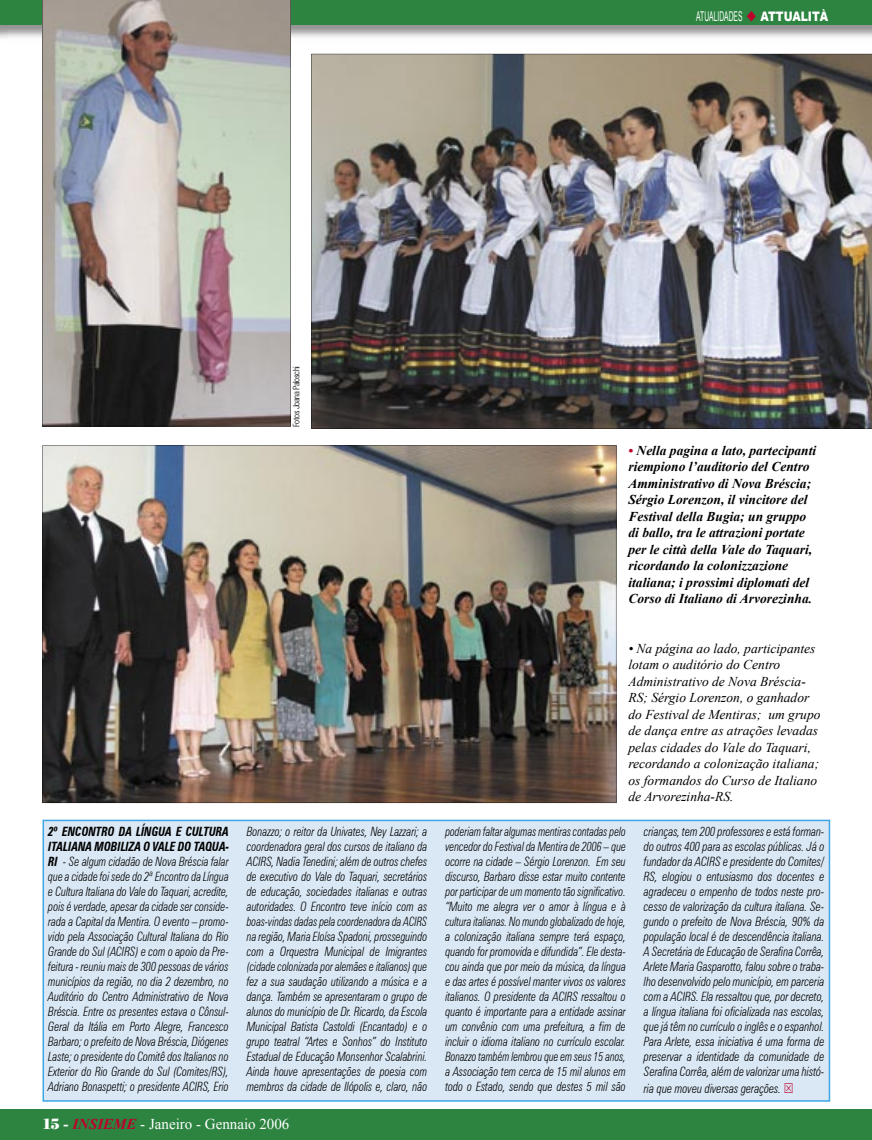
<style>
.page{position:relative;width:872px;height:1140px;background:#fff}
.page>*{position:absolute;margin:0;border:0;box-sizing:border-box;transform-origin:0 0}
.t1{font:15px "Times New Roman";color:#fff}
.t2{font:italic 700 13.5px/16.5px "Times New Roman";color:#000}
.t3{font:italic 13.5px/16.5px "Times New Roman";color:#000}
.t4{font:13.5px "Arial";color:#fff;scale:.5 1}
.t5{font:italic 300 condensed 12.9px/15px "Zurich BT";color:#000;text-align:justify;scale:.88 1}
.t6{font:italic 300 condensed 12.9px/15px "Zurich BT";color:#000;text-align:justify;scale:.84 1}
.t7{font:italic 300 condensed 12.9px/15px "Zurich BT";color:#000;text-align:justify;scale:.89 1}
.t8{font:italic 300 condensed 12.9px "Zurich BT";color:#000;scale:.9 1}
.t9{font:300 condensed 9px "Zurich BT";letter-spacing:-.04em;color:#000}
.s1{color:#bd002b}
.s2{font-weight:900;font-size:13.05px}
.s3{font-weight:700}
.s4{font-family:"Poster"}
.s5{font-weight:700;font-style:italic}
.s6{font-weight:700;font-style:italic;color:#bd002b}
</style>
<div class="page">
<div style="left:43px;top:819px;width:787px;height:282px;background:#dae8f5"></div>
<img style="left:311px;top:54px;width:561px;height:374px">
<img style="left:43px;top:445px;width:573px;height:358px">
<div style="left:0;top:1109px;width:872px;height:31px;background:#2c8440"></div>
<img style="left:0;top:24px;width:872px;height:14px">
<div style="left:0;top:0;width:872px;height:24px;background:#2c8440"></div>
<img style="left:42px;top:0;width:249px;height:426px">
<svg style="left:785px;top:1082px;width:7px;height:10px"></svg>
<p class="t9" style="left:291px;top:427px;width:62px;rotate:-90deg">Fotos Joana Paloschi</p>
<p class="t4" style="left:696px;top:8px;width:266px">ATUALIDADES <span class="s1">◆</span> <span class="s2">ATTUALITÀ</span></p>
<p class="t2" style="left:628px;top:441px;width:189px"><span class="s1">•</span> Nella pagina a lato, partecipanti riempiono l’auditorio del Centro Amministrativo di Nova Bréscia; Sérgio Lorenzon, il vincitore del Festival della Bugia; un gruppo di ballo, tra le attrazioni portate per le città della Vale do Taquari, ricordando la colonizzazione italiana; i prossimi diplomati del Corso di Italiano di Arvorezinha.</p>
<p class="t3" style="left:628px;top:639px;width:193px">• Na página ao lado, participantes lotam o auditório do Centro<br>Administrativo de Nova Bréscia-<br>RS; Sérgio Lorenzon, o ganhador do Festival de Mentiras; um grupo de dança entre as atrações levadas pelas cidades do Vale do Taquari, recordando a colonização italiana; os formandos do Curso de Italiano de Arvorezinha-RS.</p>
<p class="t5" style="left:48px;top:824px;width:207px"><span class="s3">2º ENCONTRO DA LÍNGUA E CULTURA ITALIANA MOBILIZA O VALE DO TAQUA-RI</span> - Se algum cidadão de Nova Bréscia falar que a cidade foi sede do 2ª Encontro da Língua e Cultura Italiana do Vale do Taquari, acredite, pois é verdade, apesar da cidade ser conside&shy;rada a Capital da Mentira. O evento – promo&shy;vido pela Associação Cultural Italiana do Rio Grande do Sul (ACIRS) e com o apoio da Pre&shy;feitura - reuniu mais de 300 pessoas de vários municípios da região, no dia 2 dezembro, no Auditório do Centro Administrativo de Nova Bréscia. Entre os presentes estava o Cônsul-Geral da Itália em Porto Alegre, Francesco Barbaro; o prefeito de Nova Bréscia, Diógenes Laste; o presidente do Comitê dos Italianos no Exterior do Rio Grande do Sul (Comites/RS), Adriano Bonaspetti; o presidente ACIRS, Erio</p>
<p class="t5" style="left:247px;top:824px;width:207px">Bonazzo; o reitor da Univates, Ney Lazzari; a coordenadora geral dos cursos de italiano da ACIRS, Nadia Tenedini; além de outros chefes de executivo do Vale do Taquari, secretários de educação, sociedades italianas e outras autoridades. O Encontro teve início com as boas-vindas dadas pela coordenadora da ACIRS na região, Maria Eloísa Spadoni, prosseguindo com a Orquestra Municipal de Imigrantes (cidade colonizada por alemães e italianos) que fez a sua saudação utilizando a música e a dança. Também se apresentaram o grupo de alunos do município de Dr. Ricardo, da Escola Municipal Batista Castoldi (Encantado) e o grupo teatral “Artes e Sonhos” do Instituto Estadual de Educação Monsenhor Scalabrini.<br>Ainda houve apresentações de poesia com membros da cidade de Ilópolis e, claro, não</p>
<p class="t6" style="left:445px;top:824px;width:216px">poderiam faltar algumas mentiras contadas pelo vencedor do Festival da Mentira de 2006 – que ocorre na cidade – Sérgio Lorenzon. Em seu discurso, Barbaro disse estar muito contente por participar de um momento tão significativo. “Muito me alegra ver o amor à língua e à cultura italianas. No mundo globalizado de hoje, a colonização italiana sempre terá espaço, quando for promovida e difundida”. Ele desta&shy;cou ainda que por meio da música, da língua e das artes é possível manter vivos os valores italianos. O presidente da ACIRS ressaltou o quanto é importante para a entidade assinar um convênio com uma prefeitura, a fim de incluir o idioma italiano no currículo escolar.<br>Bonazzo também lembrou que em seus 15 anos, a Associação tem cerca de 15 mil alunos em todo o Estado, sendo que destes 5 mil são</p>
<p class="t7" style="left:644px;top:824px;width:204px">crianças, tem 200 professores e está forman&shy;do outros 400 para as escolas públicas. Já o fundador da ACIRS e presidente do Comites/ RS, elogiou o entusiasmo dos docentes e agradeceu o empenho de todos neste pro&shy;cesso de valorização da cultura italiana. Se&shy;gundo o prefeito de Nova Bréscia, 90% da população local é de descendência italiana.<br>A Secretária de Educação de Serafina Corrêa, Arlete Maria Gasparotto, falou sobre o traba&shy;lho desenvolvido pelo município, em parceria com a ACIRS. Ela ressaltou que, por decreto, a língua italiana foi oficializada nas escolas, que já têm no currículo o inglês e o espanhol.<br>Para Arlete, essa iniciativa é uma forma de preservar a identidade da comunidade de Serafina Corrêa, além de valorizar uma histó-</p>
<p class="t8" style="left:644px;top:1080px;width:154px">ria que moveu diversas gerações.</p>
<p class="t1" style="left:43px;top:1114px;width:248px"><span class="s4">15</span> <span class="s5">-</span> <span class="s6">INSIEME</span> - Janeiro - Gennaio 2006</p>
</div>
